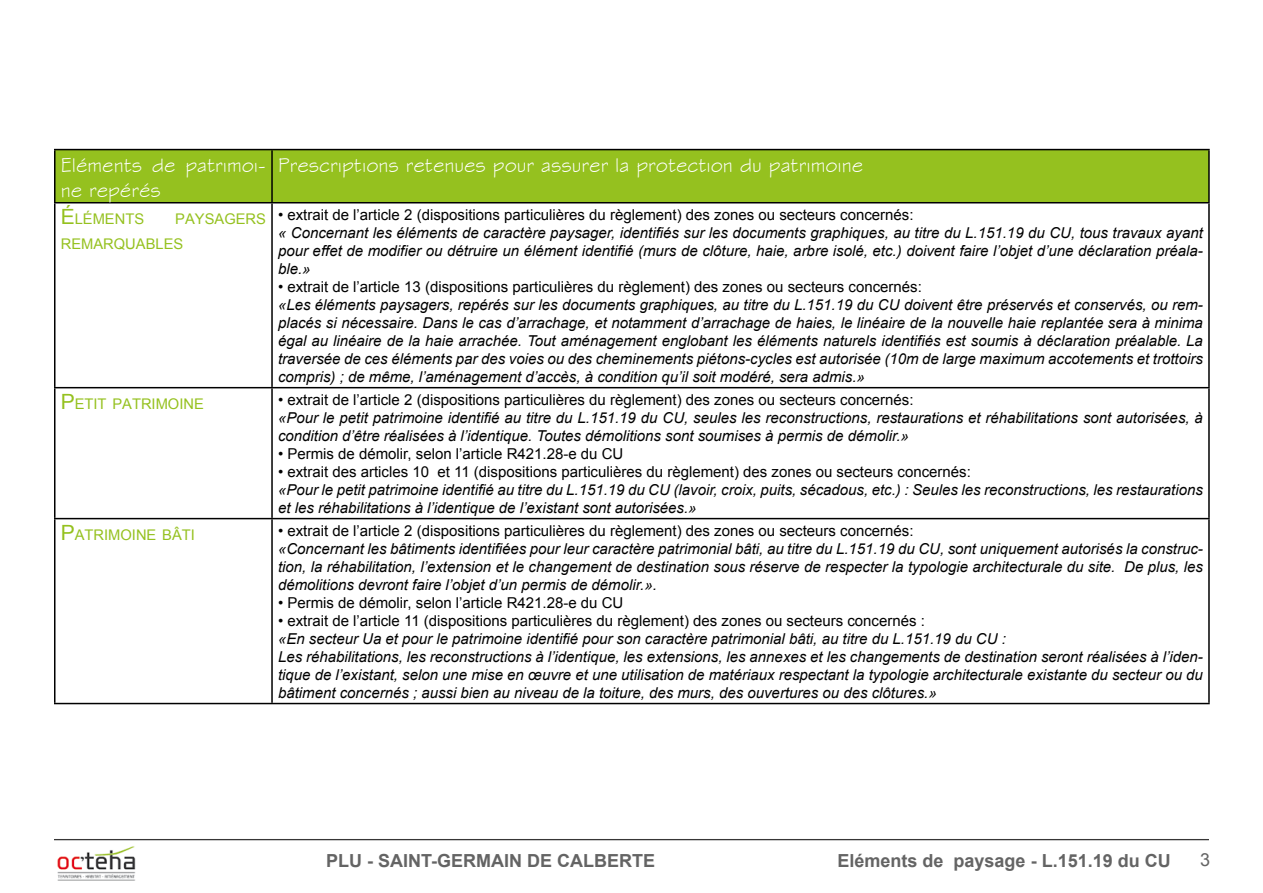
<style>
.page{position:relative;width:1263px;height:893px;background:#fff}
.page>*{position:absolute;margin:0;border:0;box-sizing:border-box;transform-origin:0 0}
.t1{font:21px/25.2px "Stylus BT";color:#fff}
.t2{font:700 18px "Arial";color:#646464}
.t3{font:italic 15px/18px "Arial";color:#000;text-align:justify}
.t4{font:15px "Arial";color:#000}
.t5{font:14.7px/25.2px "Arial";color:#95c11f}
.s1{font-size:21px}
</style>
<div class="page">
<hr style="left:54px;top:839px;width:1155px;height:1px;background:#373636">
<img style="left:57px;top:846px;width:79px;height:35px">
<div style="left:56px;top:150px;width:1152px;height:52px;background:#95c11f"></div>
<hr style="left:54px;top:149px;width:218px;height:1px;background:#000">
<hr style="left:54px;top:150px;width:2px;height:52px;background:#000">
<hr style="left:272px;top:149px;width:938px;height:1px;background:#000">
<hr style="left:271px;top:150px;width:2px;height:52px;background:#000">
<hr style="left:1208px;top:150px;width:2px;height:52px;background:#000">
<hr style="left:54px;top:202px;width:218px;height:1px;background:#000">
<hr style="left:54px;top:203px;width:2px;height:184px;background:#000">
<hr style="left:272px;top:202px;width:938px;height:1px;background:#000">
<hr style="left:271px;top:203px;width:2px;height:184px;background:#000">
<hr style="left:1208px;top:203px;width:2px;height:184px;background:#000">
<hr style="left:54px;top:387px;width:218px;height:1px;background:#000">
<hr style="left:54px;top:388px;width:2px;height:130px;background:#000">
<hr style="left:272px;top:387px;width:938px;height:1px;background:#000">
<hr style="left:271px;top:388px;width:2px;height:130px;background:#000">
<hr style="left:1208px;top:388px;width:2px;height:130px;background:#000">
<hr style="left:54px;top:518px;width:218px;height:1px;background:#000">
<hr style="left:54px;top:519px;width:2px;height:184px;background:#000">
<hr style="left:272px;top:518px;width:938px;height:1px;background:#000">
<hr style="left:271px;top:519px;width:2px;height:184px;background:#000">
<hr style="left:1208px;top:519px;width:2px;height:184px;background:#000">
<hr style="left:54px;top:703px;width:218px;height:1px;background:#000">
<hr style="left:272px;top:703px;width:938px;height:1px;background:#000">
<h1 class="t1" style="left:61px;top:152px;width:207px">Eléments de patrimoi&shy;ne repérés</h1>
<h1 class="t1" style="left:278px;top:152px;width:587px">Prescriptions retenues pour assurer la protection du patrimoine</h1>
<p class="t5" style="left:61px;top:206px;width:85px"><span class="s1">É</span>léments</p>
<p class="t5" style="left:61px;top:206px;width:207px;text-indent:115px">paysagers remarquables</p>
<p class="t4" style="left:278px;top:205px;width:637px">• extrait de l’article 2 (dispositions particulières du règlement) des zones ou secteurs concernés:</p>
<p class="t3" style="left:278px;top:224px;width:926px">« Concernant les éléments de caractère paysager, identifiés sur les documents graphiques, au titre du L.151.19 du CU, tous travaux ayant pour effet de modifier ou détruire un élément identifié (murs de clôture, haie, arbre isolé, etc.) doivent faire l’objet d’une déclaration préala&shy;ble.»</p>
<p class="t4" style="left:278px;top:277px;width:645px">• extrait de l’article 13 (dispositions particulières du règlement) des zones ou secteurs concernés:</p>
<p class="t3" style="left:278px;top:296px;width:926px">«Les éléments paysagers, repérés sur les documents graphiques, au titre du L.151.19 du CU doivent être préservés et conservés, ou rem&shy;placés si nécessaire. Dans le cas d’arrachage, et notamment d’arrachage de haies, le linéaire de la nouvelle haie replantée sera à minima égal au linéaire de la haie arrachée. Tout aménagement englobant les éléments naturels identifiés est soumis à déclaration préalable. La traversée de ces éléments par des voies ou des cheminements piétons-cycles est autorisée (10m de large maximum accotements et trottoirs compris) ; de même, l’aménagement d’accès, à condition qu’il soit modéré, sera admis.»</p>
<p class="t5" style="left:61px;top:391px;width:145px"><span class="s1">P</span>etit patrimoine</p>
<p class="t4" style="left:278px;top:389px;width:637px">• extrait de l’article 2 (dispositions particulières du règlement) des zones ou secteurs concernés:</p>
<p class="t3" style="left:278px;top:409px;width:926px">«Pour le petit patrimoine identifié au titre du L.151.19 du CU, seules les reconstructions, restaurations et réhabilitations sont autorisées, à condition d’être réalisées à l’identique. Toutes démolitions sont soumises à permis de démolir.»</p>
<p class="t4" style="left:278px;top:443px;width:347px">• Permis de démolir, selon l’article R421.28-e du CU</p>
<p class="t4" style="left:278px;top:461px;width:694px">• extrait des articles 10 et 11 (dispositions particulières du règlement) des zones ou secteurs concernés:</p>
<p class="t3" style="left:278px;top:481px;width:926px">«Pour le petit patrimoine identifié au titre du L.151.19 du CU (lavoir, croix, puits, sécadous, etc.) : Seules les reconstructions, les restaurations et les réhabilitations à l’identique de l’existant sont autorisées.»</p>
<p class="t5" style="left:61px;top:522px;width:136px"><span class="s1">P</span>atrimoine bâti</p>
<p class="t4" style="left:278px;top:520px;width:637px">• extrait de l’article 2 (dispositions particulières du règlement) des zones ou secteurs concernés:</p>
<p class="t3" style="left:278px;top:539px;width:926px">«Concernant les bâtiments identifiées pour leur caractère patrimonial bâti, au titre du L.151.19 du CU, sont uniquement autorisés la construc&shy;tion, la réhabilitation, l’extension et le changement de destination sous réserve de respecter la typologie architecturale du site. De plus, les démolitions devront faire l’objet d’un permis de démolir.».</p>
<p class="t4" style="left:278px;top:592px;width:347px">• Permis de démolir, selon l’article R421.28-e du CU</p>
<p class="t4" style="left:278px;top:610px;width:648px">• extrait de l’article 11 (dispositions particulières du règlement) des zones ou secteurs concernés :</p>
<p class="t3" style="left:278px;top:629px;width:926px;text-align:left">«En secteur Ua et pour le patrimoine identifié pour son caractère patrimonial bâti, au titre du L.151.19 du CU :<br>Les réhabilitations, les reconstructions à l’identique, les extensions, les annexes et les changements de destination seront réalisées à l’iden&shy;tique de l’existant, selon une mise en œuvre et une utilisation de matériaux respectant la typologie architecturale existante du secteur ou du bâtiment concernés ; aussi bien au niveau de la toiture, des murs, des ouvertures ou des clôtures.»</p>
<p class="t2" style="left:326px;top:849px;width:331px">PLU - SAiNT-GERMAIN DE CALBERTE</p>
<p class="t2" style="left:837px;top:849px;width:332px">Eléments de paysage - L.151.19 du CU</p>
</div>
